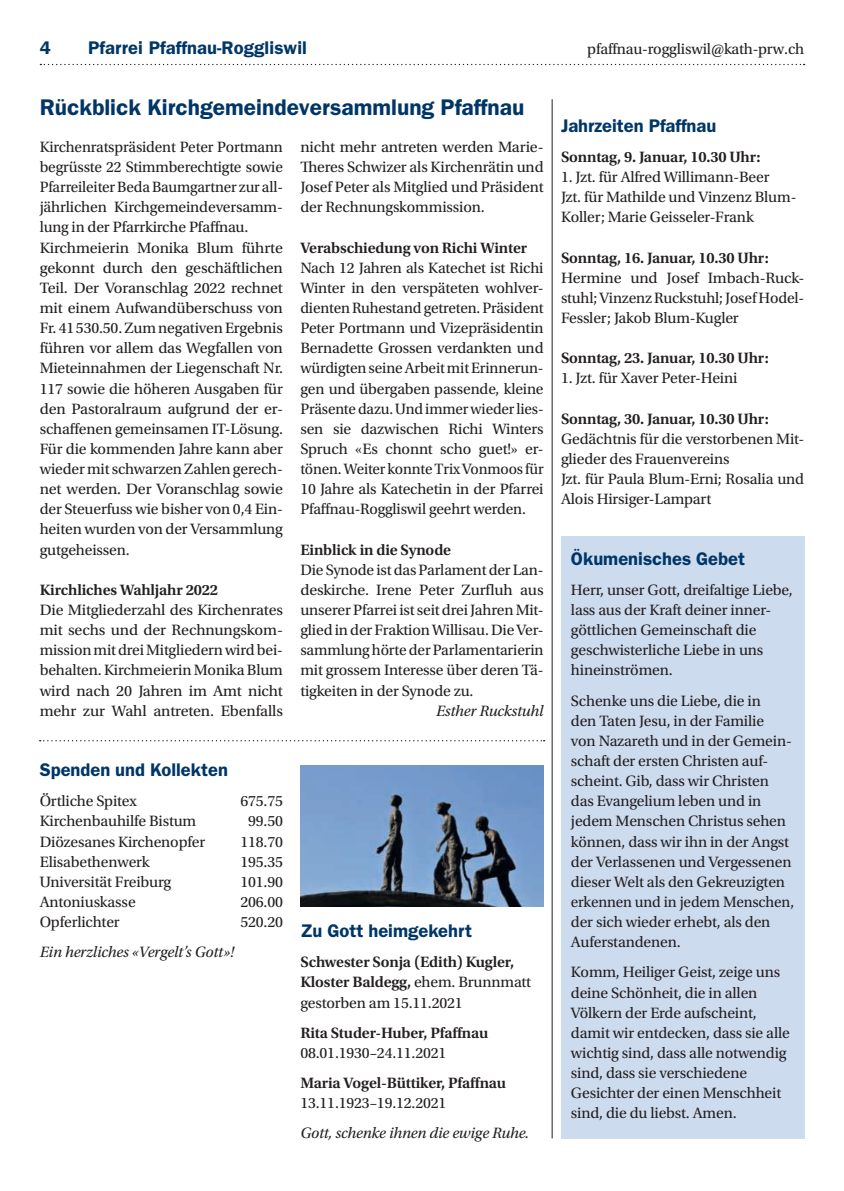
<style>
.page{position:relative;width:844px;height:1191px;background:#fff}
.page>*{position:absolute;margin:0;border:0;box-sizing:border-box;transform-origin:0 0}
.t1{font:600 22.75px "ITC Franklin Gothic Std";color:#003667}
.t2{font:600 18.38px "ITC Franklin Gothic Std";color:#003667}
.t3{font:15.75px/20.1px "Utopia Std";letter-spacing:-.01em;color:#231f20}
.t4{font:600 15.75px/20.1px "Utopia Std";letter-spacing:-.01em;color:#231f20}
.t5{font:italic 15.75px "Utopia Std";letter-spacing:-.01em;color:#231f20}
.s1{font-weight:400}
</style>
<div class="page">
<svg style="left:40px;top:64px;width:764px;height:1px"></svg>
<div style="left:561px;top:536px;width:243px;height:602px;background:#cddbef"></div>
<img style="left:300px;top:765px;width:243px;height:142px">
<svg style="left:40px;top:740px;width:504px;height:1px"></svg>
<hr style="left:551px;top:99px;width:1px;height:1039px;background:#231f20">
<p class="t2" style="left:40px;top:37px;width:13px">4</p>
<p class="t2" style="left:88px;top:37px;width:220px">Pfarrei Pfaffnau-Roggliswil</p>
<p class="t3" style="left:587px;top:39px;width:218px">pfaffnau-roggliswil@kath-prw.ch</p>
<h1 class="t1" style="left:40px;top:94px;width:486px">Rückblick Kirchgemeindeversammlung Pfaffnau</h1>
<p class="t3" style="left:40px;top:137px;width:245px">Kirchenratspräsident Peter Portmann begrüsste 22 Stimmberechtigte sowie Pfarreileiter Beda Baumgartner zur all&shy;jährlichen Kirchgemeindeversamm&shy;lung in der Pfarrkirche Pfaffnau.<br>Kirchmeierin Monika Blum führte gekonnt durch den geschäftlichen Teil. Der Voranschlag 2022 rechnet mit einem Aufwandüberschuss von Fr. 41530.50. Zum negativen Ergebnis führen vor allem das Wegfallen von Mieteinnahmen der Liegenschaft Nr.<br>117 sowie die höheren Ausgaben für den Pastoralraum aufgrund der er&shy;schaffenen gemeinsamen IT-Lösung.<br>Für die kommenden Jahre kann aber wieder mit schwarzen Zahlen gerech&shy;net werden. Der Voranschlag sowie der Steuerfuss wie bisher von 0,4 Ein&shy;heiten wurden von der Versammlung gutgeheissen.</p>
<p class="t4" style="left:40px;top:580px;width:180px">Kirchliches Wahljahr 2022</p>
<p class="t3" style="left:40px;top:600px;width:245px;text-align:justify">Die Mitgliederzahl des Kirchenrates mit sechs und der Rechnungskom&shy;mission mit drei Mitgliedern wird bei&shy;behalten. Kirchmeierin Monika Blum wird nach 20 Jahren im Amt nicht mehr zur Wahl antreten. Ebenfalls</p>
<p class="t3" style="left:300px;top:137px;width:245px;text-align:justify">nicht mehr antreten werden Marie-Theres Schwizer als Kirchenrätin und Josef Peter als Mitglied und Präsident der Rechnungskommission.</p>
<p class="t4" style="left:300px;top:238px;width:228px">Verabschiedung von Richi Winter</p>
<p class="t3" style="left:300px;top:258px;width:245px">Nach 12 Jahren als Katechet ist Richi Winter in den verspäteten wohlver&shy;dienten Ruhestand getreten. Präsident Peter Portmann und Vizepräsidentin Bernadette Grossen verdankten und würdigten seine Arbeit mit Erinnerun&shy;gen und übergaben passende, kleine Präsente dazu. Und immer wieder lies&shy;sen sie dazwischen Richi Winters Spruch «Es chonnt scho guet!» er&shy;tönen. Weiter konnte Trix Vonmoos für 10 Jahre als Katechetin in der Pfarrei Pfaffnau-Roggliswil geehrt werden.</p>
<p class="t4" style="left:300px;top:539px;width:152px">Einblick in die Synode</p>
<p class="t3" style="left:300px;top:560px;width:245px;text-align:justify">Die Synode ist das Parlament der Lan&shy;deskirche. Irene Peter Zurfluh aus unserer Pfarrei ist seit drei Jahren Mit&shy;glied in der Fraktion Willisau. Die Ver&shy;sammlung hörte der Parlamentarierin mit grossem Interesse über deren Tä&shy;tigkeiten in der Synode zu.</p>
<p class="t5" style="left:436px;top:702px;width:109px">Esther Ruckstuhl</p>
<p class="t2" style="left:40px;top:759px;width:190px">Spenden und Kollekten</p>
<p class="t3" style="left:40px;top:791px;width:98px">Örtliche Spitex</p>
<p class="t3" style="left:240px;top:791px;width:44px">675.75</p>
<p class="t3" style="left:40px;top:811px;width:158px">Kirchenbauhilfe Bistum</p>
<p class="t3" style="left:248px;top:811px;width:36px">99.50</p>
<p class="t3" style="left:40px;top:831px;width:167px">Diözesanes Kirchenopfer</p>
<p class="t3" style="left:240px;top:831px;width:44px">118.70</p>
<p class="t3" style="left:40px;top:851px;width:111px">Elisabethenwerk</p>
<p class="t3" style="left:240px;top:851px;width:44px">195.35</p>
<p class="t3" style="left:40px;top:872px;width:133px">Universität Freiburg</p>
<p class="t3" style="left:240px;top:872px;width:44px">101.90</p>
<p class="t3" style="left:40px;top:892px;width:97px">Antoniuskasse</p>
<p class="t3" style="left:240px;top:892px;width:44px">206.00</p>
<p class="t3" style="left:40px;top:912px;width:81px">Opferlichter</p>
<p class="t3" style="left:240px;top:912px;width:44px">520.20</p>
<p class="t5" style="left:40px;top:943px;width:196px">Ein herzliches «Vergelt’s Gott»!</p>
<p class="t2" style="left:300px;top:920px;width:173px">Zu Gott heimgekehrt</p>
<p class="t4" style="left:300px;top:952px;width:232px">Schwester Sonja (Edith) Kugler,<br>Kloster Baldegg, <span class="s1">ehem. Brunnmatt gestorben am 15.11.2021</span></p>
<p class="t4" style="left:300px;top:1022px;width:189px">Rita Studer-Huber, Pfaffnau</p>
<p class="t3" style="left:300px;top:1043px;width:148px">08.01.1930–24.11.2021</p>
<p class="t4" style="left:300px;top:1073px;width:207px">Maria Vogel-Büttiker, Pfaffnau</p>
<p class="t3" style="left:300px;top:1093px;width:148px">13.11.1923–19.12.2021</p>
<p class="t5" style="left:300px;top:1124px;width:230px">Gott, schenke ihnen die ewige Ruhe.</p>
<p class="t2" style="left:561px;top:115px;width:157px">Jahrzeiten Pfaffnau</p>
<p class="t4" style="left:561px;top:147px;width:201px">Sonntag, 9. Januar, 10.30 Uhr:</p>
<p class="t3" style="left:561px;top:167px;width:237px">1. Jzt. für Alfred Willimann-Beer<br>Jzt. für Mathilde und Vinzenz Blum-<br>Koller; Marie Geisseler-Frank</p>
<p class="t4" style="left:561px;top:248px;width:209px">Sonntag, 16. Januar, 10.30 Uhr:</p>
<p class="t3" style="left:561px;top:268px;width:245px;text-align:justify">Hermine und Josef Imbach-Ruck&shy;stuhl; Vinzenz Ruckstuhl; Josef Hodel-Fessler; Jakob Blum-Kugler</p>
<p class="t4" style="left:561px;top:348px;width:209px">Sonntag, 23. Januar, 10.30 Uhr:</p>
<p class="t3" style="left:561px;top:368px;width:178px">1. Jzt. für Xaver Peter-Heini</p>
<p class="t4" style="left:561px;top:409px;width:209px">Sonntag, 30. Januar, 10.30 Uhr:</p>
<p class="t3" style="left:561px;top:429px;width:245px">Gedächtnis für die verstorbenen Mit&shy;glieder des Frauenvereins<br>Jzt. für Paula Blum-Erni; Rosalia und<br>Alois Hirsiger-Lampart</p>
<p class="t2" style="left:570px;top:547px;width:176px">Ökumenisches Gebet</p>
<p class="t3" style="left:570px;top:580px;width:223px">Herr, unser Gott, dreifaltige Liebe, lass aus der Kraft deiner inner&shy;göttlichen Gemeinschaft die geschwisterliche Liebe in uns hineinströmen.</p>
<p class="t3" style="left:570px;top:690px;width:225px">Schenke uns die Liebe, die in<br>den Taten Jesu, in der Familie<br>von Nazareth und in der Gemein&shy;schaft der ersten Christen auf&shy;scheint. Gib, dass wir Christen das Evangelium leben und in jedem Menschen Christus sehen können, dass wir ihn in der Angst der Verlassenen und Vergessenen dieser Welt als den Gekreuzigten erkennen und in jedem Menschen, der sich wieder erhebt, als den<br>Auferstandenen.</p>
<p class="t3" style="left:570px;top:962px;width:220px">Komm, Heiliger Geist, zeige uns deine Schönheit, die in allen<br>Völkern der Erde aufscheint, damit wir entdecken, dass sie alle wichtig sind, dass alle notwendig sind, dass sie verschiedene<br>Gesichter der einen Menschheit sind, die du liebst. Amen.</p>
</div>
